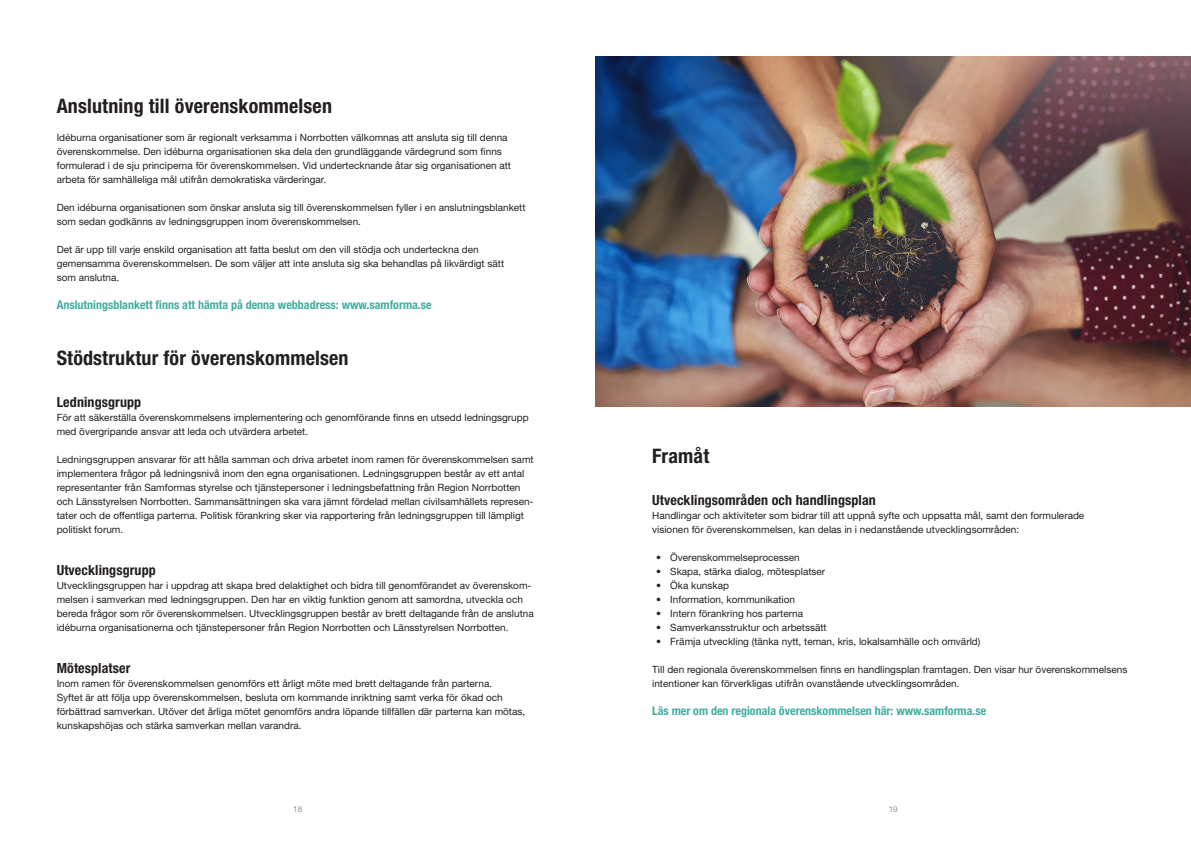
<style>
.page{position:relative;width:1191px;height:842px;background:#fff}
.page>*{position:absolute;margin:0;border:0;box-sizing:border-box;transform-origin:0 0}
.t1{font:700 condensed 20px "Helvetica Neue LT Std";letter-spacing:.01em;color:#231f20}
.t2{font:700 condensed 14px "Helvetica Neue LT Std";letter-spacing:.01em;color:#231f20}
.t3{font:700 condensed 12px "Helvetica Neue LT Std";color:#42ada1}
.t4{font:10px/14px "Helvetica Neue LT Std";color:#231f20}
.t5{font:300 8px "Helvetica Neue LT Std";color:#6c6d70}
</style>
<div class="page">
<img style="left:595px;top:57px;width:596px;height:350px">
<p class="t1" style="left:57px;top:93px;width:277px">Anslutning till överenskommelsen</p>
<p class="t4" style="left:57px;top:130px;width:456px">Idéburna organisationer som är regionalt verksamma i Norrbotten välkomnas att ansluta sig till denna överenskommelse. Den idéburna organisationen ska dela den grundläggande värdegrund som finns formulerad i de sju principerna för överenskommelsen. Vid undertecknande åtar sig organisationen att arbeta för samhälleliga mål utifrån demokratiska värderingar.</p>
<p class="t4" style="left:57px;top:200px;width:470px">Den idéburna organisationen som önskar ansluta sig till överenskommelsen fyller i en anslutningsblankett som sedan godkänns av ledningsgruppen inom överenskommelsen.</p>
<p class="t4" style="left:57px;top:242px;width:449px">Det är upp till varje enskild organisation att fatta beslut om den vill stödja och underteckna den gemensamma överenskommelsen. De som väljer att inte ansluta sig ska behandlas på likvärdigt sätt som anslutna.</p>
<p class="t3" style="left:57px;top:297px;width:376px">Anslutningsblankett finns att hämta på denna webbadress: www.samforma.se</p>
<p class="t1" style="left:57px;top:345px;width:293px">Stödstruktur för överenskommelsen</p>
<p class="t2" style="left:57px;top:393px;width:86px">Ledningsgrupp</p>
<p class="t4" style="left:57px;top:410px;width:473px">För att säkerställa överenskommelsens implementering och genomförande finns en utsedd ledningsgrupp med övergripande ansvar att leda och utvärdera arbetet.</p>
<p class="t4" style="left:57px;top:452px;width:478px">Ledningsgruppen ansvarar för att hålla samman och driva arbetet inom ramen för överenskommelsen samt implementera frågor på ledningsnivå inom den egna organisationen. Ledningsgruppen består av ett antal representanter från Samformas styrelse och tjänstepersoner i ledningsbefattning från Region Norrbotten och Länsstyrelsen Norrbotten. Sammansättningen ska vara jämnt fördelad mellan civilsamhällets represen&shy;tater och de offentliga parterna. Politisk förankring sker via rapportering från ledningsgruppen till lämpligt politiskt forum.</p>
<p class="t2" style="left:57px;top:561px;width:101px">Utvecklingsgrupp</p>
<p class="t4" style="left:57px;top:578px;width:478px">Utvecklingsgruppen har i uppdrag att skapa bred delaktighet och bidra till genomförandet av överenskom&shy;melsen i samverkan med ledningsgruppen. Den har en viktig funktion genom att samordna, utveckla och bereda frågor som rör överenskommelsen. Utvecklingsgruppen består av brett deltagande från de anslutna idéburna organisationerna och tjänstepersoner från Region Norrbotten och Länsstyrelsen Norrbotten.</p>
<p class="t2" style="left:57px;top:659px;width:75px">Mötesplatser</p>
<p class="t4" style="left:57px;top:676px;width:470px">Inom ramen för överenskommelsen genomförs ett årligt möte med brett deltagande från parterna.<br>Syftet är att följa upp överenskommelsen, besluta om kommande inriktning samt verka för ökad och förbättrad samverkan. Utöver det årliga mötet genomförs andra löpande tillfällen där parterna kan mötas, kunskapshöjas och stärka samverkan mellan varandra.</p>
<p class="t1" style="left:652px;top:443px;width:59px">Framåt</p>
<p class="t2" style="left:652px;top:491px;width:225px">Utvecklingsområden och handlingsplan</p>
<p class="t4" style="left:652px;top:508px;width:433px">Handlingar och aktiviteter som bidrar till att uppnå syfte och uppsatta mål, samt den formulerade visionen för överenskommelsen, kan delas in i nedanstående utvecklingsområden:</p>
<p class="t4" style="left:656px;top:550px;width:145px">• Överenskommelseprocessen</p>
<p class="t4" style="left:656px;top:564px;width:171px">• Skapa, stärka dialog, mötesplatser</p>
<p class="t4" style="left:656px;top:578px;width:74px">• Öka kunskap</p>
<p class="t4" style="left:656px;top:592px;width:141px">• Information, kommunikation</p>
<p class="t4" style="left:656px;top:606px;width:149px">• Intern förankring hos parterna</p>
<p class="t4" style="left:656px;top:620px;width:172px">• Samverkansstruktur och arbetssätt</p>
<p class="t4" style="left:656px;top:634px;width:326px">• Främja utveckling (tänka nytt, teman, kris, lokalsamhälle och omvärld)</p>
<p class="t4" style="left:652px;top:662px;width:476px">Till den regionala överenskommelsen finns en handlingsplan framtagen. Den visar hur överenskommelsens intentioner kan förverkligas utifrån ovanstående utvecklingsområden.</p>
<p class="t3" style="left:652px;top:703px;width:335px">Läs mer om den regionala överenskommelsen här: www.samforma.se</p>
<p class="t5" style="left:293px;top:804px;width:10px">18</p>
<p class="t5" style="left:888px;top:804px;width:10px">19</p>
</div>
